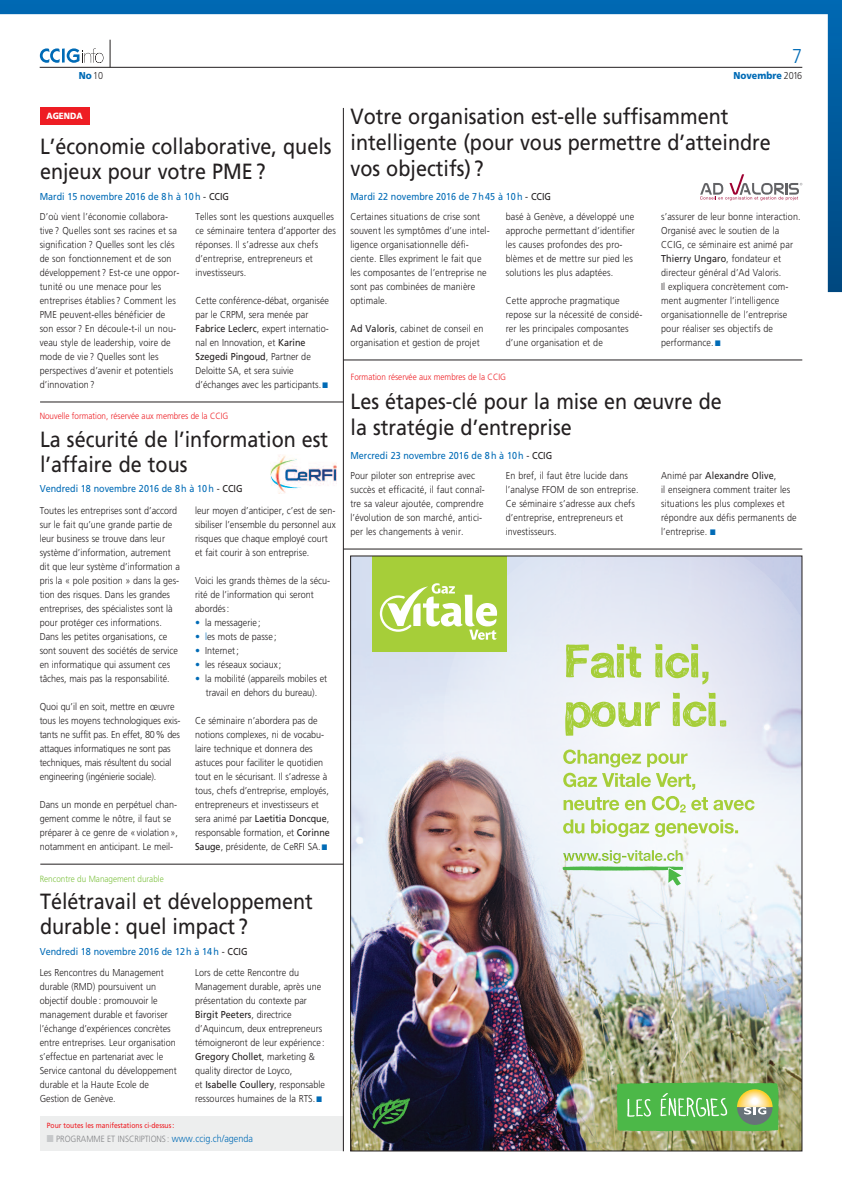
<style>
.page{position:relative;width:842px;height:1191px;background:#fff}
.page>*{position:absolute;margin:0;border:0;box-sizing:border-box;transform-origin:0 0}
.t1{font:22px/25px "Frutiger";color:#231f20;scale:.9 1}
.t2{font:300 20px "Frutiger";color:#006bb6;scale:.9 1}
.t3{font:300 10px/14px "Frutiger";color:#231f20;scale:.9 1}
.t4{font:10px "Frutiger";color:#006bb6;scale:.9 1}
.t5{font:900 10px "Frutiger";color:#006bb6;scale:.9 1}
.t6{font:300 9px "Frutiger";color:#ee1d23;scale:.9 1}
.t7{font:300 9px "Frutiger";color:#828386;scale:.9 1}
.t8{font:300 9px "Frutiger";color:#7fc241;scale:.9 1}
.t9{font:900 9px "Frutiger";color:#fff;scale:.9 1}
.t10{font:7.5px "Frutiger";color:#ee1d23;scale:.9 1}
.s1{font-weight:300;color:#231f20}
.s2{color:#231f20}
.s3{font-weight:400}
.s4{color:#006bb6}
.s5{color:#c6c8ca}
.s6{font-size:10px;color:#006bb6}
</style>
<div class="page">
<div style="left:40px;top:1116px;width:303px;height:35px;background:#edeeee"></div>
<svg style="left:0;top:0;width:842px;height:292px"></svg>
<svg style="left:40px;top:48px;width:63px;height:15px"></svg>
<hr style="left:40px;top:67px;width:762px;height:1px;background:#231f20">
<svg style="left:110px;top:40px;width:1px;height:27px"></svg>
<hr style="left:343px;top:549px;width:459px;height:1px;background:#231f20">
<hr style="left:343px;top:360px;width:459px;height:1px;background:#231f20">
<hr style="left:343px;top:108px;width:1px;height:1043px;background:#231f20">
<img style="left:352px;top:558px;width:448px;height:591px">
<svg style="left:443px;top:558px;width:357px;height:363px"></svg>
<svg style="left:565px;top:692px;width:161px;height:43px"></svg>
<svg style="left:566px;top:643px;width:142px;height:41px;background:#d3e2b5"></svg>
<svg style="left:563px;top:819px;width:175px;height:18px"></svg>
<svg style="left:564px;top:796px;width:190px;height:16px"></svg>
<svg style="left:563px;top:749px;width:132px;height:41px"></svg>
<div style="left:554px;top:842px;width:146px;height:31px;background:#f4f7fb"></div>
<svg style="left:562px;top:850px;width:121px;height:35px"></svg>
<div style="left:372px;top:556px;width:135px;height:96px;background:#a6ce39"></div>
<svg style="left:380px;top:583px;width:117px;height:57px"></svg>
<svg style="left:372px;top:1098px;width:38px;height:30px"></svg>
<svg style="left:617px;top:1082px;width:162px;height:49px;background:#68bb5d"></svg>
<hr style="left:40px;top:402px;width:304px;height:1px;background:#231f20">
<hr style="left:40px;top:864px;width:303px;height:1px;background:#231f20">
<div style="left:40px;top:108px;width:49px;height:17px;background:#ee1d23"></div>
<img style="left:270px;top:454px;width:67px;height:39px">
<svg style="left:700px;top:174px;width:102px;height:26px"></svg>
<h2 class="t2" style="left:792px;top:48px;width:13px">7</h2>
<p class="t5" style="left:79px;top:72px;width:29px">No<span class="s1">10</span></p>
<p class="t5" style="left:733px;top:72px;width:78px">Novembre <span class="s1">2016</span></p>
<p class="t9" style="left:46px;top:113px;width:42px">AGENDA</p>
<h1 class="t1" style="left:40px;top:135px;width:325px">L’économie collaborative, quels enjeux pour votre PME ?</h1>
<p class="t3" style="left:40px;top:210px;width:157px">D’où vient l’économie collabora&shy;tive ? Quelles sont ses racines et sa signification ? Quelles sont les clés de son fonctionnement et de son développement ? Est-ce une oppor&shy;tunité ou une menace pour les entreprises établies ? Comment les<br>PME peuvent-elles bénéficier de son essor ? En découle-t-il un nou&shy;veau style de leadership, voire de mode de vie ? Quelles sont les perspectives d’avenir et potentiels d’innovation ?</p>
<p class="t3" style="left:196px;top:210px;width:158px">Telles sont les questions auxquelles ce séminaire tentera d’apporter des réponses. Il s’adresse aux chefs d’entreprise, entrepreneurs et investisseurs.</p>
<p class="t4" style="left:40px;top:192px;width:212px">Mardi 15 novembre 2016 de 8h à 10h <span class="s2">- CCIG</span></p>
<p class="t3" style="left:196px;top:294px;width:150px">Cette conférence-débat, organisée par le CRPM, sera menée par<br><span class="s3">Fabrice Leclerc</span>, expert internatio&shy;nal en Innovation, et <span class="s3">Karine<br>Szegedi Pingoud</span>, Partner de<br>Deloitte SA, et sera suivie d’échanges avec les participants. <span class="s4">■</span></p>
<p class="t6" style="left:40px;top:412px;width:211px">Nouvelle formation, réservée aux membres de la CCIG</p>
<h1 class="t1" style="left:40px;top:428px;width:322px">La sécurité de l’information est l’affaire de tous</h1>
<p class="t3" style="left:40px;top:504px;width:157px">Toutes les entreprises sont d’accord sur le fait qu’une grande partie de leur business se trouve dans leur système d’information, autrement dit que leur système d’information a pris la « pole position » dans la ges&shy;tion des risques. Dans les grandes entreprises, des spécialistes sont là pour protéger ces informations.<br>Dans les petites organisations, ce sont souvent des sociétés de service en informatique qui assument ces tâches, mais pas la responsabilité.</p>
<p class="t3" style="left:40px;top:700px;width:158px">Quoi qu’il en soit, mettre en œuvre tous les moyens technologiques exis&shy;tants ne suffit pas. En effet, 80% des attaques informatiques ne sont pas techniques, mais résultent du social engineering (ingénierie sociale).</p>
<p class="t3" style="left:40px;top:798px;width:155px">Dans un monde en perpétuel chan&shy;gement comme le nôtre, il faut se préparer à ce genre de « violation», notamment en anticipant. Le meil-</p>
<p class="t4" style="left:40px;top:485px;width:227px">Vendredi 18 novembre 2016 de 8h à 10h <span class="s2">- CCIG</span></p>
<p class="t3" style="left:195px;top:504px;width:158px">leur moyen d’anticiper, c’est de sen&shy;sibiliser l’ensemble du personnel aux risques que chaque employé court et fait courir à son entreprise.</p>
<p class="t3" style="left:195px;top:574px;width:152px">Voici les grands thèmes de la sécu&shy;rité de l’information qui seront abordés:</p>
<p class="t3" style="left:195px;top:616px;width:74px"><span class="s4">•</span> la messagerie ;</p>
<p class="t3" style="left:195px;top:630px;width:92px"><span class="s4">• l</span>es mots de passe ;</p>
<p class="t3" style="left:195px;top:644px;width:50px"><span class="s4">•</span> Internet;</p>
<p class="t3" style="left:195px;top:658px;width:97px"><span class="s4">•</span> les réseaux sociaux ;</p>
<p class="t3" style="left:195px;top:672px;width:148px;text-align:center"><span class="s4">•</span> la mobilité (appareils mobiles et travail en dehors du bureau).</p>
<p class="t3" style="left:195px;top:714px;width:151px">Ce séminaire n’abordera pas de notions complexes, ni de vocabu&shy;laire technique et donnera des astuces pour faciliter le quotidien tout en le sécurisant. Il s’adresse à tous, chefs d’entreprise, employés, entrepreneurs et investisseurs et sera animé par <span class="s3">Laetitia Doncque</span>, responsable formation, et <span class="s3">Corinne Sauge</span>, présidente, de CeRFI SA. <span class="s4">■</span></p>
<p class="t8" style="left:40px;top:875px;width:139px">Rencontre du Management durable</p>
<h1 class="t1" style="left:40px;top:890px;width:305px">Télétravail et développement durable: quel impact ?</h1>
<p class="t3" style="left:40px;top:966px;width:154px">Les Rencontres du Management durable (RMD) poursuivent un objectif double : promouvoir le management durable et favoriser l’échange d’expériences concrètes entre entreprises. Leur organisation s’effectue en partenariat avec le<br>Service cantonal du développement durable et la Haute Ecole de<br>Gestion de Genève.</p>
<p class="t3" style="left:195px;top:966px;width:146px">Lors de cette Rencontre du<br>Management durable, après une présentation du contexte par<br><span class="s3">Birgit Peeters</span>, directrice d’Aquincum, deux entrepreneurs témoigneront de leur expérience :<br><span class="s3">Gregory Chollet</span>, marketing &amp; quality director de Loyco,<br>et <span class="s3">Isabelle Coullery</span>, responsable ressources humaines de la RTS. <span class="s4">■</span></p>
<p class="t4" style="left:40px;top:947px;width:232px">Vendredi 18 novembre 2016 de 12h à 14h <span class="s2">- CCIG</span></p>
<p class="t10" style="left:47px;top:1122px;width:143px">Pour toutes les manifestations ci-dessus:</p>
<p class="t7" style="left:47px;top:1135px;width:230px"><span class="s5">■</span> PROGRAMME ET INSCRIPTIONS : <span class="s6">www.ccig.ch/agenda</span></p>
<h1 class="t1" style="left:350px;top:105px;width:469px;line-height:26px">Votre organisation est-elle suffisamment intelligente (pour vous permettre d’atteindre vos objectifs) ?</h1>
<p class="t3" style="left:350px;top:210px;width:156px">Certaines situations de crise sont souvent les symptômes d’une intel&shy;ligence organisationnelle défi&shy;ciente. Elles expriment le fait que les composantes de l’entreprise ne sont pas combinées de manière optimale.</p>
<p class="t3" style="left:350px;top:322px;width:149px"><span class="s3">Ad Valoris</span>, cabinet de conseil en organisation et gestion de projet</p>
<p class="t4" style="left:350px;top:192px;width:224px">Mardi 22 novembre 2016 de 7h45 à 10h <span class="s2">- CCIG</span></p>
<p class="t3" style="left:506px;top:210px;width:145px">basé à Genève, a développé une approche permettant d’identifier les causes profondes des pro&shy;blèmes et de mettre sur pied les solutions les plus adaptées.</p>
<p class="t3" style="left:506px;top:294px;width:153px">Cette approche pragmatique repose sur la nécessité de considé&shy;rer les principales composantes d’une organisation et de</p>
<p class="t3" style="left:661px;top:210px;width:157px">s’assurer de leur bonne interaction.<br>Organisé avec le soutien de la<br>CCIG, ce séminaire est animé par<br><span class="s3">Thierry Ungaro</span>, fondateur et directeur général d’Ad Valoris.<br>Il expliquera concrètement com&shy;ment augmenter l’intelligence organisationnelle de l’entreprise pour réaliser ses objectifs de performance. <span class="s4">■</span></p>
<p class="t6" style="left:351px;top:373px;width:174px">Formation réservée aux membres de la CCIG</p>
<h1 class="t1" style="left:350px;top:390px;width:414px;line-height:26px">Les étapes-clé pour la mise en œuvre de la stratégie d’entreprise</h1>
<p class="t3" style="left:350px;top:469px;width:151px">Pour piloter son entreprise avec succès et efficacité, il faut connaî&shy;tre sa valeur ajoutée, comprendre l’évolution de son marché, antici&shy;per les changements à venir.</p>
<p class="t3" style="left:506px;top:469px;width:149px">En bref, il faut être lucide dans l’analyse FFOM de son entreprise.<br>Ce séminaire s’adresse aux chefs d’entreprise, entrepreneurs et investisseurs.</p>
<p class="t3" style="left:661px;top:469px;width:152px">Animé par <span class="s3">Alexandre Olive</span>,<br>il enseignera comment traiter les situations les plus complexes et répondre aux défis permanents de l’entreprise. <span class="s4">■</span></p>
<p class="t4" style="left:350px;top:451px;width:226px">Mercredi 23 novembre 2016 de 8h à 10h <span class="s2">- CCIG</span></p>
</div>
